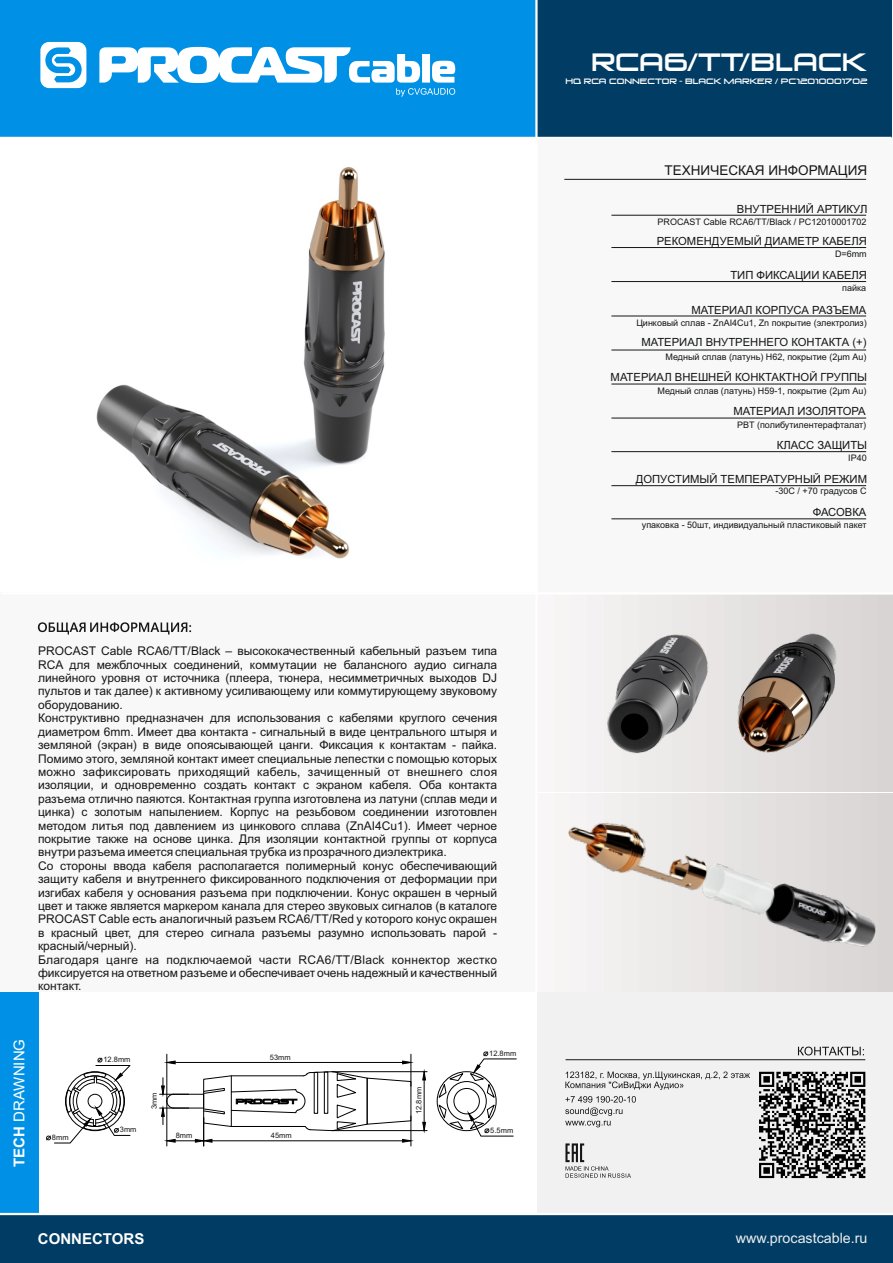
<style>
.page{position:relative;width:893px;height:1263px;background:#fff}
.page>*{position:absolute;margin:0;border:0;box-sizing:border-box;transform-origin:0 0}
.t1{font:23.7px "Venus Rising";color:#fff}
.t2{font:15px "Arial";color:#fff}
.t3{font:700 15px "Arial";color:#fff}
.t4{font:14.25px "Arial";color:#eceded}
.t5{font:13.5px "Arial";color:#151616}
.t6{font:12px/13.4px "Arial";color:#151616}
.t7{font:11.25px "Arial";color:#151616}
.t8{font:9px "Arial";color:#151616}
.t9{font:7.5px "Arial";color:#151616}
.t10{font:7.35px "Venus Rising";color:#fff}
.s1{font-family:"Venus Rising Cyrillic"}
.s2{font-weight:700}
</style>
<div class="page">
<img style="left:96px;top:167px;width:289px;height:392px">
<div style="left:536px;top:794px;width:357px;height:198px;background:linear-gradient(to right,#f9f7f7,#d7d4d2)"></div>
<img style="left:556px;top:816px;width:333px;height:136px">
<div style="left:536px;top:593px;width:357px;height:198px;background:linear-gradient(to right,#f9f7f7,#d7d4d2)"></div>
<img style="left:605px;top:630px;width:107px;height:127px">
<img style="left:733px;top:630px;width:108px;height:127px">
<div style="left:0;top:992px;width:38px;height:222px;background:#0091e6"></div>
<div style="left:0;top:593px;width:536px;height:399px;background:#f8f8f8"></div>
<div style="left:536px;top:0;width:357px;height:593px;background:#f8f8f8"></div>
<div style="left:536px;top:0;width:356px;height:137px;background:#003c63"></div>
<div style="left:0;top:0;width:536px;height:137px;background:#0091e6"></div>
<svg style="left:40px;top:42px;width:46px;height:46px"></svg>
<div style="left:0;top:1214px;width:893px;height:49px;background:#003c63"></div>
<hr style="left:1px;top:592px;width:892px;height:2px;background:#fff">
<svg style="left:99px;top:47px;width:356px;height:50px"></svg>
<hr style="left:535px;top:0;width:3px;height:1215px;background:#fff">
<hr style="left:0;top:137px;width:892px;height:1px;background:#fff">
<div style="left:537px;top:992px;width:356px;height:223px;background:#f1f1f1"></div>
<svg style="left:565px;top:1143px;width:66px;height:35px"></svg>
<svg style="left:798px;top:1046px;width:66px;height:9px"></svg>
<hr style="left:566px;top:1059px;width:299px;height:1px;background:#151616">
<svg style="left:565px;top:1071px;width:185px;height:19px"></svg>
<svg style="left:565px;top:1096px;width:71px;height:31px"></svg>
<hr style="left:0;top:1213px;width:893px;height:2px;background:#fff">
<svg style="left:46px;top:1057px;width:85px;height:86px"></svg>
<hr style="left:167px;top:1054px;width:1px;height:47px;background:#000">
<hr style="left:411px;top:1054px;width:1px;height:32px;background:#000">
<hr style="left:175px;top:1062px;width:228px;height:1px;background:#000">
<svg style="left:167px;top:1061px;width:8px;height:3px"></svg>
<svg style="left:403px;top:1061px;width:8px;height:3px"></svg>
<hr style="left:332px;top:1071px;width:95px;height:1px;background:#000">
<hr style="left:332px;top:1130px;width:95px;height:1px;background:#000">
<hr style="left:424px;top:1080px;width:1px;height:42px;background:#000">
<svg style="left:423px;top:1072px;width:2px;height:8px"></svg>
<svg style="left:423px;top:1122px;width:2px;height:8px"></svg>
<svg style="left:160px;top:1071px;width:253px;height:75px"></svg>
<svg style="left:438px;top:1051px;width:79px;height:85px"></svg>
<hr style="left:564px;top:179px;width:302px;height:1px;background:#151616">
<hr style="left:611px;top:215px;width:255px;height:1px;background:#151616">
<hr style="left:611px;top:247px;width:255px;height:1px;background:#151616">
<hr style="left:611px;top:281px;width:255px;height:1px;background:#151616">
<hr style="left:611px;top:316px;width:255px;height:1px;background:#151616">
<hr style="left:611px;top:350px;width:255px;height:1px;background:#151616">
<hr style="left:611px;top:384px;width:255px;height:1px;background:#151616">
<hr style="left:611px;top:418px;width:255px;height:1px;background:#151616">
<hr style="left:611px;top:451px;width:255px;height:1px;background:#151616">
<hr style="left:611px;top:519px;width:255px;height:1px;background:#151616">
<hr style="left:611px;top:485px;width:255px;height:1px;background:#151616">
<svg style="left:38px;top:622px;width:153px;height:12px"></svg>
<svg style="left:759px;top:1072px;width:106px;height:106px"></svg>
<h1 class="t1" style="left:591px;top:53px;width:276px">RCA6/TT/BLACK</h1>
<p class="t10" style="left:565px;top:78px;width:304px">HQ RCA CONNECTOR - BLACK MARKER / <span class="s1">Pc12010001702</span></p>
<p class="t5" style="left:665px;top:165px;width:204px">ТЕХНИЧЕСКАЯ ИНФОРМАЦИЯ</p>
<p class="t7" style="left:737px;top:205px;width:132px">ВНУТРЕННИЙ АРТИКУЛ</p>
<p class="t8" style="left:658px;top:219px;width:210px">PROCAST Cable RCA6/TT/Black / PC12010001702</p>
<p class="t7" style="left:657px;top:237px;width:212px">РЕКОМЕНДУЕМЫЙ ДИАМЕТР КАБЕЛЯ</p>
<p class="t8" style="left:835px;top:251px;width:33px">D=6mm</p>
<p class="t7" style="left:730px;top:271px;width:138px">ТИП ФИКСАЦИИ КАБЕЛЯ</p>
<p class="t8" style="left:842px;top:285px;width:26px">пайка</p>
<p class="t7" style="left:691px;top:305px;width:176px">МАТЕРИАЛ КОРПУСА РАЗЪЕМА</p>
<p class="t8" style="left:636px;top:319px;width:232px">Цинковый сплав - ZnAI4Cu1, Zn покрытие (электролиз)</p>
<p class="t7" style="left:641px;top:337px;width:227px">МАТЕРИАЛ ВНУТРЕННЕГО КОНТАКТА (+)</p>
<p class="t8" style="left:665px;top:353px;width:203px">Медный сплав (латунь) H62, покрытие (2µm Au)</p>
<p class="t7" style="left:611px;top:373px;width:258px">МАТЕРИАЛ ВНЕШНЕЙ КОНКТАКТНОЙ ГРУППЫ</p>
<p class="t8" style="left:657px;top:388px;width:211px">Медный сплав (латунь) H59-1, покрытие (2µm Au)</p>
<p class="t7" style="left:733px;top:407px;width:134px">МАТЕРИАЛ ИЗОЛЯТОРА</p>
<p class="t8" style="left:737px;top:421px;width:131px">PBT (полибутилентерафталат)</p>
<p class="t7" style="left:777px;top:440px;width:92px">КЛАСС ЗАЩИТЫ</p>
<p class="t8" style="left:848px;top:454px;width:20px">IP40</p>
<p class="t7" style="left:636px;top:475px;width:233px">ДОПУСТИМЫЙ ТЕМПЕРАТУРНЫЙ РЕЖИМ</p>
<p class="t8" style="left:776px;top:488px;width:93px">-30C / +70 градусов C</p>
<p class="t7" style="left:813px;top:508px;width:55px">ФАСОВКА</p>
<p class="t8" style="left:642px;top:522px;width:226px">упаковка - 50шт, индивидуальный пластиковый пакет</p>
<p class="t6" style="left:38px;top:645px;width:461px">PROCAST Cable RCA6/TT/Black – высококачественный кабельный разъем типа RCA для межблочных соединений, коммутации не балансного аудио сигнала линейного уровня от источника (плеера, тюнера, несимметричных выходов DJ пультов и так далее) к активному усиливающему или коммутирующему звуковому оборудованию.<br>Конструктивно предназначен для использования с кабелями круглого сечения диаметром 6mm. Имеет два контакта - сигнальный в виде центрального штыря и земляной (экран) в виде опоясывающей цанги. Фиксация к контактам - пайка.<br>Помимо этого, земляной контакт имеет специальные лепестки с помощью которых можно зафиксировать приходящий кабель, зачищенный от внешнего слоя изоляции, и одновременно создать контакт с экраном кабеля. Оба контакта разъема отлично паяются. Контактная группа изготовлена из латуни (сплав меди и цинка) с золотым напылением. Корпус на резьбовом соединении изготовлен методом литья под давлением из цинкового сплава (ZnAI4Cu1). Имеет черное покрытие также на основе цинка. Для изоляции контактной группы от корпуса внутри разъема имеется специальная трубка из прозрачного диэлектрика.<br>Со стороны ввода кабеля располагается полимерный конус обеспечивающий защиту кабеля и внутреннего фиксированного подключения от деформации при изгибах кабеля у основания разъема при подключении. Конус окрашен в черный цвет и также является маркером канала для стерео звуковых сигналов (в каталоге PROCAST Cable есть аналогичный разъем RCA6/TT/Red у которого конус окрашен в красный цвет, для стерео сигнала разъемы разумно использовать парой - красный/черный).<br>Благодаря цанге на подключаемой части RCA6/TT/Black коннектор жестко фиксируется на ответном разъеме и обеспечивает очень надежный и качественный контакт.</p>
<p class="t2" style="left:14px;top:1167px;width:129px;rotate:-90deg"><span class="s2">TECH</span> DRAWNING</p>
<p class="t9" style="left:52px;top:1134px;width:18px">8mm</p>
<p class="t9" style="left:103px;top:1057px;width:29px">12.8mm</p>
<p class="t9" style="left:120px;top:1127px;width:18px">3mm</p>
<p class="t9" style="left:152px;top:1109px;width:18px;rotate:-90deg">3mm</p>
<p class="t9" style="left:270px;top:1055px;width:22px">53mm</p>
<p class="t9" style="left:176px;top:1132px;width:18px">8mm</p>
<p class="t9" style="left:271px;top:1132px;width:22px">45mm</p>
<p class="t9" style="left:416px;top:1114px;width:29px;rotate:-90deg">12.8mm</p>
<p class="t9" style="left:489px;top:1050px;width:29px">12.8mm</p>
<p class="t9" style="left:490px;top:1127px;width:24px">5.5mm</p>
<p class="t3" style="left:38px;top:1233px;width:108px">CONNECTORS</p>
<p class="t4" style="left:736px;top:1232px;width:133px">www.procastcable.ru</p>
</div>
